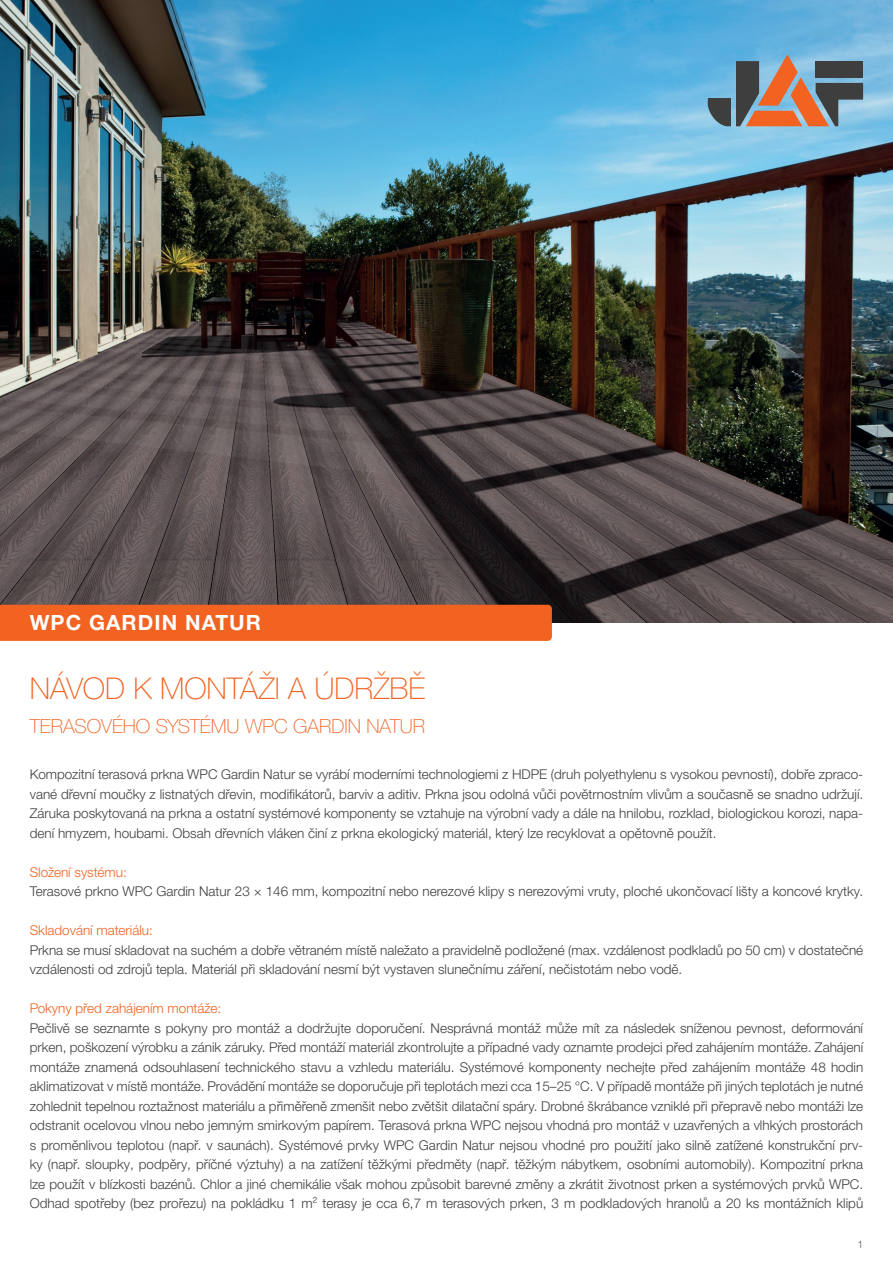
<style>
.page{position:relative;width:893px;height:1263px;background:#fff}
.page>*{position:absolute;margin:0;border:0;box-sizing:border-box;transform-origin:0 0}
.t1{font:100 30px "Helvetica Neue LTW1 G";color:#f26221}
.t2{font:700 21px "Helvetica Neue LTW1 G";letter-spacing:.05em;color:#fff}
.t3{font:100 19.5px "Helvetica Neue LTW1 G";color:#f26221}
.t4{font:300 13.5px/19.5px "Helvetica Neue LTW1 G";color:#3e3e3f;text-align:justify}
.t5{font:300 13.5px "Helvetica Neue LTW1 G";color:#f26221}
.t6{font:300 10.5px "Helvetica Neue LTW1 G";color:#5f5f62}
</style>
<div class="page">
<img style="left:0;top:0;width:893px;height:622px">
<svg style="left:707px;top:54px;width:156px;height:72px;background:#838386"></svg>
<div style="left:0;top:605px;width:552px;height:36px;background:#f26221"></div>
<h2 class="t2" style="left:30px;top:609px;width:233px">WPC GARDIN NATUR</h2>
<h1 class="t1" style="left:30px;top:670px;width:397px">NÁVOD K MONTÁŽI A ÚDRŽBĚ</h1>
<h3 class="t3" style="left:30px;top:715px;width:397px">TERASOVÉHO SYSTÉMU WPC GARDIN NATUR</h3>
<p class="t4" style="left:30px;top:765px;width:835px">Kompozitní terasová prkna WPC Gardin Natur se vyrábí moderními technologiemi z HDPE (druh polyethylenu s vysokou pevností), dobře zpraco&shy;vané dřevní moučky z listnatých dřevin, modifikátorů, barviv a aditiv. Prkna jsou odolná vůči povětrnostním vlivům a současně se snadno udržují.<br>Záruka poskytovaná na prkna a ostatní systémové komponenty se vztahuje na výrobní vady a dále na hnilobu, rozklad, biologickou korozi, napa&shy;dení hmyzem, houbami. Obsah dřevních vláken činí z prkna ekologický materiál, který lze recyklovat a opětovně použít.</p>
<p class="t5" style="left:30px;top:864px;width:99px">Složení systému:</p>
<p class="t4" style="left:30px;top:882px;width:835px">Terasové prkno WPC Gardin Natur 23 × 146 mm, kompozitní nebo nerezové klipy s nerezovými vruty, ploché ukončovací lišty a koncové krytky.</p>
<p class="t5" style="left:30px;top:922px;width:125px">Skladování materiálu:</p>
<p class="t4" style="left:30px;top:940px;width:835px">Prkna se musí skladovat na suchém a dobře větraném místě naležato a pravidelně podložené (max. vzdálenost podkladů po 50 cm) v dostatečné vzdálenosti od zdrojů tepla. Materiál při skladování nesmí být vystaven slunečnímu záření, nečistotám nebo vodě.</p>
<p class="t5" style="left:30px;top:1000px;width:193px">Pokyny před zahájením montáže:</p>
<p class="t4" style="left:30px;top:1018px;width:835px">Pečlivě se seznamte s pokyny pro montáž a dodržujte doporučení. Nesprávná montáž může mít za následek sníženou pevnost, deformování prken, poškození výrobku a zánik záruky. Před montáží materiál zkontrolujte a případné vady oznamte prodejci před zahájením montáže. Zahájení montáže znamená odsouhlasení technického stavu a vzhledu materiálu. Systémové komponenty nechejte před zahájením montáže 48 hodin aklimatizovat v místě montáže. Provádění montáže se doporučuje při teplotách mezi cca 15–25 °C. V případě montáže při jiných teplotách je nutné zohlednit tepelnou roztažnost materiálu a přiměřeně zmenšit nebo zvětšit dilatační spáry. Drobné škrábance vzniklé při přepravě nebo montáži lze odstranit ocelovou vlnou nebo jemným smirkovým papírem. Terasová prkna WPC nejsou vhodná pro montáž v uzavřených a vlhkých prostorách s proměnlivou teplotou (např. v saunách). Systémové prvky WPC Gardin Natur nejsou vhodné pro použití jako silně zatížené konstrukční prv&shy;ky (např. sloupky, podpěry, příčné výztuhy) a na zatížení těžkými předměty (např. těžkým nábytkem, osobními automobily). Kompozitní prkna lze použít v blízkosti bazénů. Chlor a jiné chemikálie však mohou způsobit barevné změny a zkrátit životnost prken a systémových prvků WPC.<br>Odhad spotřeby (bez prořezu) na pokládku 1 m² terasy je cca 6,7 m terasových prken, 3 m podkladových hranolů a 20 ks montážních klipů</p>
<p class="t6" style="left:857px;top:1237px;width:7px">1</p>
</div>
